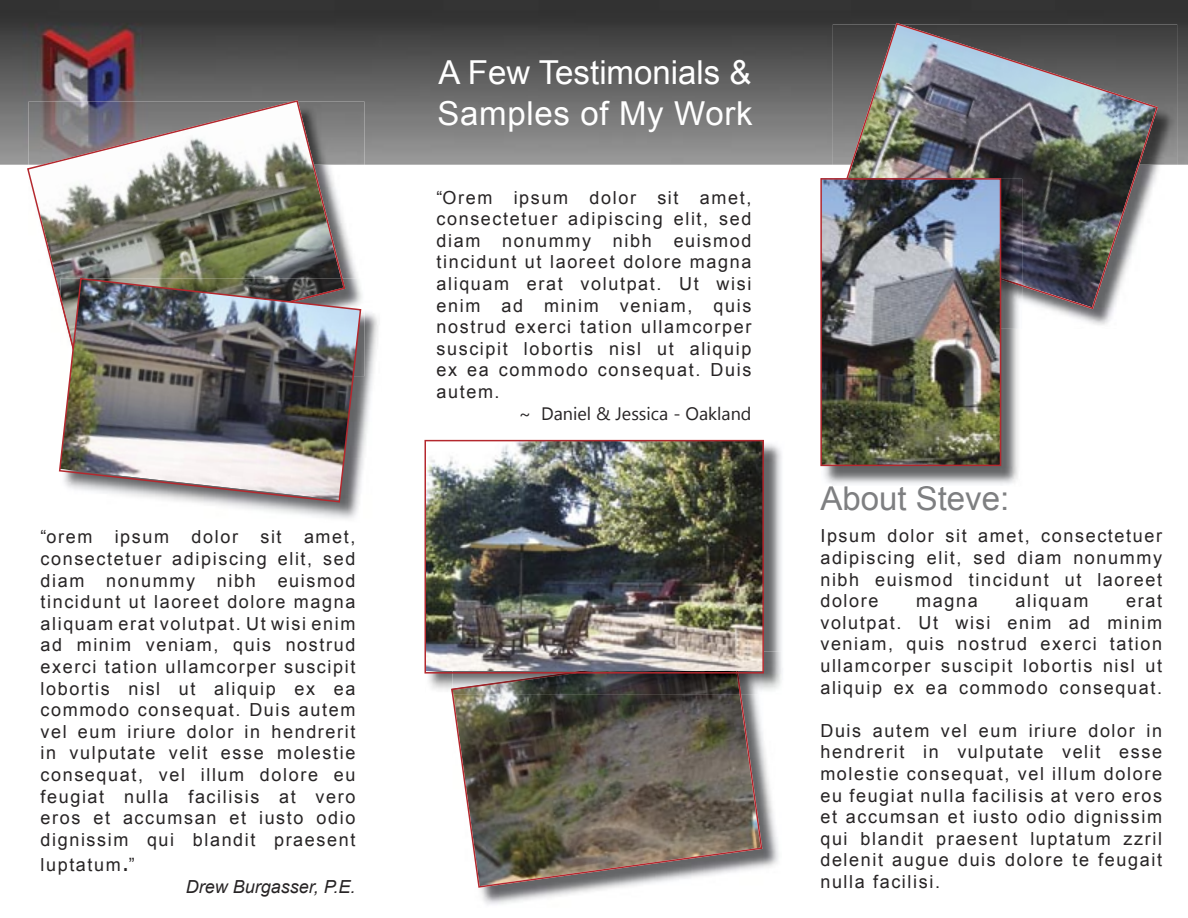
<style>
.page{position:relative;width:1188px;height:918px;background:#fff}
.page>*{position:absolute;margin:0;border:0;box-sizing:border-box;transform-origin:0 0}
.t1{font:33px/40.5px "Arial";color:#fff}
.t2{font:33px "Arial";color:#7e7f81}
.t3{font:18px/21.6px "Arial";letter-spacing:.09em;color:#272425;text-align:justify}
.t4{font:18px "Segoe UI";color:#272425}
.t5{font:italic 18px "Arial";color:#272425}
.s1{font-family:"Tahoma";font-size:21px}
</style>
<div class="page">
<img style="left:0;top:0;width:1188px;height:165px">
<img style="left:345px;top:229px;width:13px;height:49px">
<img style="left:345px;top:102px;width:19px;height:63px">
<img style="left:27px;top:100px;width:318px;height:195px">
<img style="left:206px;top:312px;width:172px;height:207px">
<img style="left:59px;top:278px;width:302px;height:225px">
<img style="left:480px;top:732px;width:299px;height:173px">
<svg style="left:451px;top:694px;width:311px;height:194px;background:#736c62"></svg>
<img style="left:428px;top:444px;width:354px;height:250px">
<img style="left:451px;top:674px;width:290px;height:20px">
<img style="left:424px;top:440px;width:340px;height:234px">
<img style="left:1049px;top:165px;width:111px;height:160px">
<img style="left:1158px;top:24px;width:19px;height:141px">
<img style="left:831px;top:23px;width:327px;height:286px">
<img style="left:821px;top:329px;width:198px;height:156px">
<img style="left:1001px;top:286px;width:21px;height:43px">
<img style="left:1001px;top:179px;width:21px;height:107px">
<img style="left:829px;top:486px;width:102px;height:1px">
<img style="left:820px;top:178px;width:181px;height:288px">
<p class="t3" style="left:40px;top:526px;width:316px">“orem ipsum dolor sit amet, consectetuer adipiscing elit, sed diam nonummy nibh euismod tincidunt ut laoreet dolore magna aliquam erat volutpat. Ut wisi enim ad minim veniam, quis nostrud exerci tation ullamcorper suscipit lobortis nisl ut aliquip ex ea commodo consequat. Duis autem vel eum iriure dolor in hendrerit in vulputate velit esse molestie consequat, vel illum dolore eu feugiat nulla facilisis at vero eros et accumsan et iusto odio dignissim qui blandit praesent</p>
<p class="t3" style="left:40px;top:854px;width:96px">luptatum<span class="s1">.</span>”</p>
<p class="t5" style="left:186px;top:875px;width:171px">Drew Burgasser, P.E.</p>
<h1 class="t1" style="left:438px;top:53px;width:317px">A Few Testimonials &amp;<br>Samples of My Work</h1>
<p class="t3" style="left:436px;top:187px;width:316px">“Orem ipsum dolor sit amet, consectetuer adipiscing elit, sed diam nonummy nibh euismod tincidunt ut laoreet dolore magna aliquam erat volutpat. Ut wisi enim ad minim veniam, quis nostrud exerci tation ullamcorper suscipit lobortis nisl ut aliquip ex ea commodo consequat. Duis autem.</p>
<p class="t4" style="left:519px;top:401px;width:234px">~ Daniel &amp; Jessica - Oakland</p>
<h1 class="t2" style="left:820px;top:477px;width:190px">About Steve:</h1>
<p class="t3" style="left:820px;top:525px;width:343px">Ipsum dolor sit amet, consectetuer adipiscing elit, sed diam nonummy nibh euismod tincidunt ut laoreet dolore</p>
<p class="t3" style="left:916px;top:590px;width:63px">magna</p>
<p class="t3" style="left:1016px;top:590px;width:74px">aliquam</p>
<p class="t3" style="left:820px;top:590px;width:343px;text-indent:306px">erat volutpat. Ut wisi enim ad minim veniam, quis nostrud exerci tation ullamcorper suscipit lobortis nisl ut aliquip ex ea commodo consequat.</p>
<p class="t3" style="left:820px;top:720px;width:343px">Duis autem vel eum iriure dolor in hendrerit in vulputate velit esse molestie consequat, vel illum dolore eu feugiat nulla facilisis at vero eros et accumsan et iusto odio dignissim qui blandit praesent luptatum zzril delenit augue duis dolore te feugait nulla facilisi.</p>
</div>
